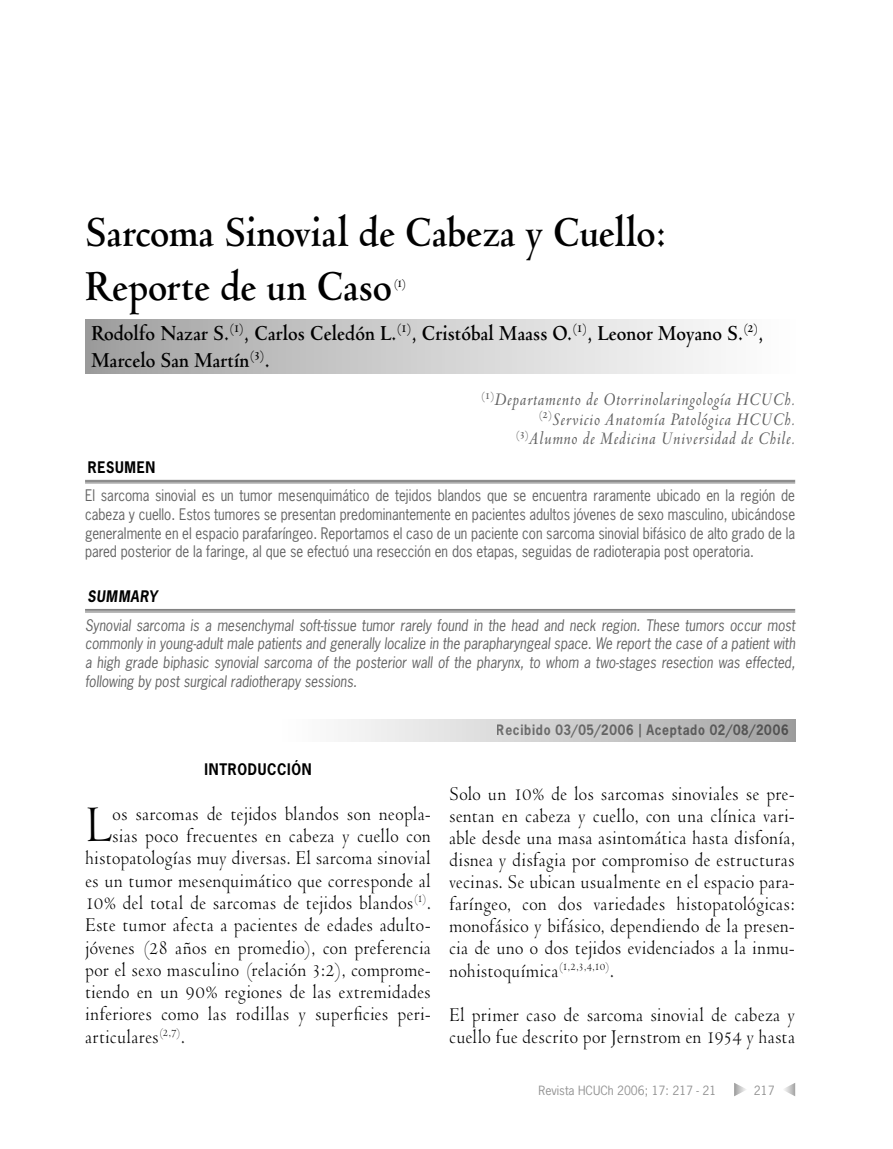
<style>
.page{position:relative;width:893px;height:1149px;background:#fff}
.page>*{position:absolute;margin:0;border:0;box-sizing:border-box;transform-origin:0 0}
.TEXTO_Venetian{font:55.5px "Venetian 301 BT";color:#000;scale:.9 1}
.TITULO{font:700 45px "Venetian 301 BT";letter-spacing:-.005em;color:#000;scale:.9 1}
.AUTOR{font:700 22.5px/27px "Venetian 301 BT";color:#000;scale:.9 1}
.TEXTO_Venetian-2{font:21px/22px "Venetian 301 BT";letter-spacing:-.005em;color:#000;text-align:justify;scale:.9 1}
.AUTOR_gris{font:italic 600 19.5px "Venetian 301 BT";letter-spacing:.03em;color:#636363;scale:.9 1}
.TEXTO__resumen{font:15px/18.8px "News Gothic Std";color:#636363;text-align:justify;scale:.89 1}
.TEXTO__resumen-2{font:italic 15px/18.8px "News Gothic Std";color:#636363;text-align:justify;scale:.89 1}
.SUBTITULO_espñol{font:700 15px "News Gothic Std";letter-spacing:.055em;color:#000;scale:.9 1}
.SUBTITULO_espñol-2{font:italic 700 15px "News Gothic Std";letter-spacing:.05em;color:#000;scale:.9 1}
.t1{font:700 13.5px "News Gothic Std";letter-spacing:.055em;color:#000;scale:.9 1}
.TITULO-2{font:700 12.15px "Venetian 301 BT";color:#000;scale:.9 1}
.TEXTO__resumen-3{font:12px "News Gothic Std";color:#939393}
</style>
<div class="page">
<svg style="left:784px;top:1083px;width:11px;height:12px"></svg>
<svg style="left:734px;top:1083px;width:12px;height:12px"></svg>
<div style="left:279px;top:719px;width:516px;height:22px;background:linear-gradient(to right,#fff,#a3a3a3)"></div>
<div style="left:85px;top:319px;width:710px;height:54px;background:linear-gradient(to right,#a2a2a2,#fff)"></div>
<hr style="left:85px;top:480px;width:710px;height:1px;background:#7c7c7c">
<hr style="left:85px;top:481px;width:710px;height:1px;background:#7c7c7c">
<hr style="left:85px;top:482px;width:710px;height:1px;background:#7c7c7c">
<hr style="left:85px;top:609px;width:710px;height:1px;background:#7c7c7c">
<hr style="left:85px;top:610px;width:710px;height:1px;background:#7c7c7c">
<hr style="left:85px;top:611px;width:710px;height:1px;background:#7c7c7c">
<p class="TITULO" style="left:85px;top:205px;width:648px">Sarcoma Sinovial de Cabeza y Cuello:</p>
<p class="TITULO" style="left:85px;top:259px;width:343px">Reporte de un Caso</p>
<p class="TITULO-2" style="left:393px;top:276px;width:16px">(1)</p>
<p class="AUTOR" style="left:91px;top:319px;width:748px">Rodolfo Nazar S.<sup>(1)</sup>, Carlos Celedón L.<sup>(1)</sup>, Cristóbal Maass O.<sup>(1)</sup>, Leonor Moyano S.<sup>(2)</sup>,<br>Marcelo San Martín<sup>(3)</sup>.</p>
<p class="AUTOR_gris" style="left:481px;top:388px;width:351px"><sup>(1)</sup>Departamento de Otorrinolaringología HCUCh.</p>
<p class="AUTOR_gris" style="left:539px;top:407px;width:287px"><sup>(2)</sup>Servicio Anatomía Patológica HCUCh.</p>
<p class="AUTOR_gris" style="left:515px;top:427px;width:312px"><sup>(3)</sup>Alumno de Medicina Universidad de Chile.</p>
<p class="SUBTITULO_espñol" style="left:88px;top:457px;width:77px">RESUMEN</p>
<p class="TEXTO__resumen" style="left:85px;top:485px;width:799px">El sarcoma sinovial es un tumor mesenquimático de tejidos blandos que se encuentra raramente ubicado en la región de cabeza y cuello. Estos tumores se presentan predominantemente en pacientes adultos jóvenes de sexo masculino, ubicándose generalmente en el espacio parafaríngeo. Reportamos el caso de un paciente con sarcoma sinovial bifásico de alto grado de la pared posterior de la faringe, al que se efectuó una resección en dos etapas, seguidas de radioterapia post operatoria.</p>
<p class="SUBTITULO_espñol-2" style="left:87px;top:586px;width:79px">SUMMARY</p>
<p class="TEXTO__resumen-2" style="left:85px;top:615px;width:799px">Synovial sarcoma is a mesenchymal soft-tissue tumor rarely found in the head and neck region. These tumors occur most commonly in young-adult male patients and generally localize in the parapharyngeal space. We report the case of a patient with a high grade biphasic synovial sarcoma of the posterior wall of the pharynx, to whom a two-stages resection was effected, following by post surgical radiotherapy sessions.</p>
<p class="SUBTITULO_espñol" style="left:204px;top:759px;width:121px">INTRODUCCIÓN</p>
<p class="TEXTO_Venetian" style="left:85px;top:792px;width:32px">L</p>
<p class="TEXTO_Venetian-2" style="left:112px;top:802px;width:356px">os sarcomas de tejidos blandos son neopla-</p>
<p class="TEXTO_Venetian-2" style="left:112px;top:824px;width:356px">sias poco frecuentes en cabeza y cuello con</p>
<p class="TEXTO_Venetian-2" style="left:85px;top:847px;width:386px">histopatologías muy diversas. El sarcoma sinovial</p>
<p class="TEXTO_Venetian-2" style="left:85px;top:869px;width:386px">es un tumor mesenquimático que corresponde al</p>
<p class="TEXTO_Venetian-2" style="left:85px;top:891px;width:386px">10% del total de sarcomas de tejidos blandos<sup>(1)</sup>.</p>
<p class="TEXTO_Venetian-2" style="left:85px;top:913px;width:386px">Este tumor afecta a pacientes de edades adulto-</p>
<p class="TEXTO_Venetian-2" style="left:85px;top:936px;width:386px">jóvenes (28 años en promedio), con preferencia</p>
<p class="TEXTO_Venetian-2" style="left:85px;top:958px;width:386px">por el sexo masculino (relación 3:2), comprome-</p>
<p class="TEXTO_Venetian-2" style="left:85px;top:980px;width:386px">tiendo en un 90% regiones de las extremidades</p>
<p class="TEXTO_Venetian-2" style="left:85px;top:1003px;width:386px">inferiores como las rodillas y superficies peri-</p>
<p class="TEXTO_Venetian-2" style="left:85px;top:1025px;width:113px">articulares<sup>(2,7)</sup>.</p>
<p class="t1" style="left:497px;top:721px;width:326px">Recibido 03/05/2006 | Aceptado 02/08/2006</p>
<p class="TEXTO_Venetian-2" style="left:449px;top:783px;width:386px">Solo un 10% de los sarcomas sinoviales se pre&shy;sentan en cabeza y cuello, con una clínica vari&shy;able desde una masa asintomática hasta disfonía, disnea y disfagia por compromiso de estructuras vecinas. Se ubican usualmente en el espacio para&shy;faríngeo, con dos variedades histopatológicas: monofásico y bifásico, dependiendo de la presen&shy;cia de uno o dos tejidos evidenciados a la inmu&shy;nohistoquímica<sup>(1,2,3,4,10)</sup>.</p>
<p class="TEXTO_Venetian-2" style="left:449px;top:1003px;width:386px">El primer caso de sarcoma sinovial de cabeza y cuello fue descrito por Jernstrom en 1954 y hasta</p>
<p class="TEXTO__resumen-3" style="left:538px;top:1081px;width:179px">Revista HCUCh 2006; 17: 217 - 21</p>
<p class="TEXTO__resumen-3" style="left:754px;top:1081px;width:22px">217</p>
</div>
